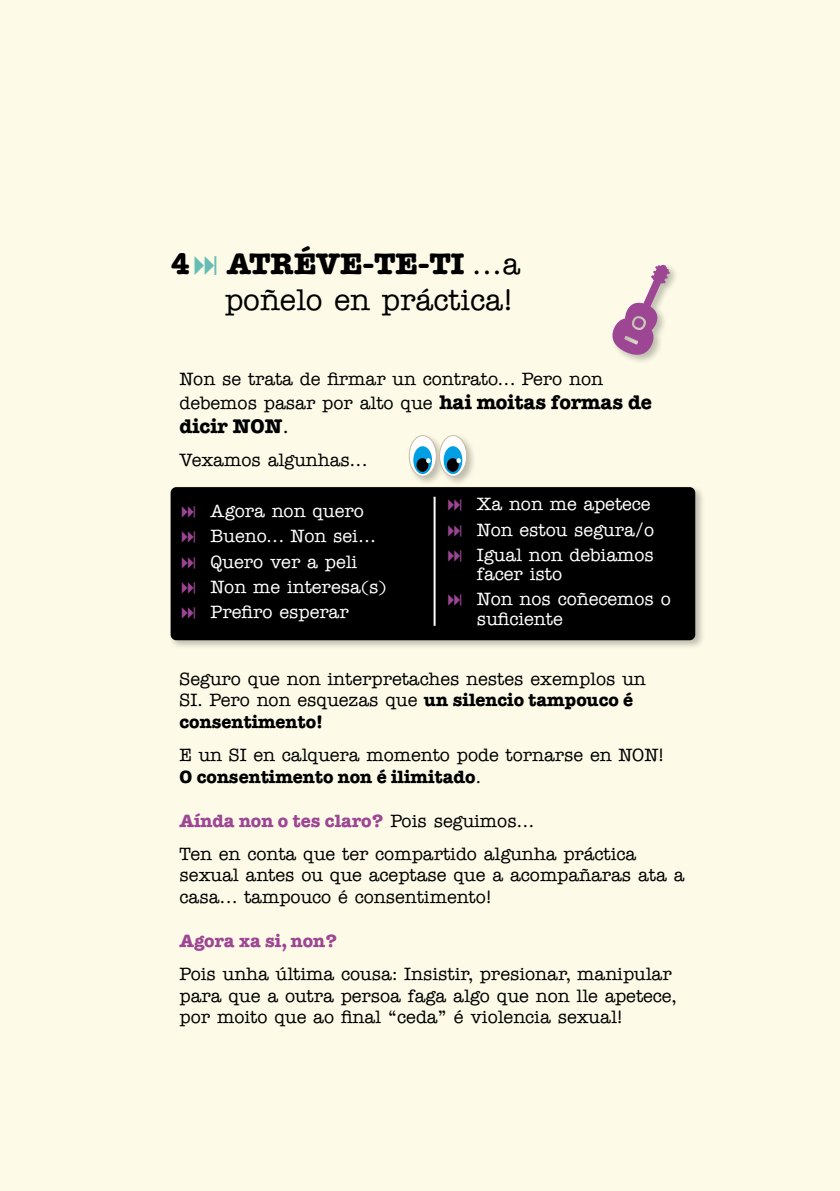
<style>
.page{position:relative;width:840px;height:1191px;background:#fff}
.page>*{position:absolute;margin:0;border:0;box-sizing:border-box;transform-origin:0 0}
.t1{font:500 30px/36px "American Typewriter Std";color:#000;text-align:right}
.t2{font:700 20px "American Typewriter Std";color:#000}
.t3{font:500 18px/21.6px "American Typewriter Std";color:#000}
.t4{font:500 18px/25px "American Typewriter Std";color:#fff}
.t5{font:700 18px "American Typewriter Std";letter-spacing:-.005em;color:#9d4694}
.s1{font-weight:700}
.s2{font-weight:700;font-size:20px}
.s3{font-weight:500}
.s4{font-weight:700;color:#9d4694}
</style>
<div class="page">
<div style="left:0;top:0;width:839px;height:1191px;background:#fdfbe7"></div>
<div style="left:168px;top:485px;width:537px;height:165px;background:#000;opacity:.25"></div>
<div style="left:170px;top:487px;width:524px;height:153px;background:#000;border-radius:6px"></div>
<hr style="left:433px;top:497px;width:2px;height:129px;background:#fff">
<div style="left:610px;top:263px;width:68px;height:102px;background:#000;opacity:.25"></div>
<svg style="left:610px;top:264px;width:59px;height:93px"></svg>
<div style="left:406px;top:434px;width:70px;height:52px;background:#000;opacity:.25"></div>
<svg style="left:409px;top:435px;width:27px;height:41px"></svg>
<div style="left:409px;top:435px;width:27px;height:41px;border:1px solid #cbbba0;border-radius:50%"></div>
<svg style="left:413px;top:446px;width:19px;height:28px"></svg>
<div style="left:416px;top:458px;width:12px;height:14px;background:#000;border-radius:50%"></div>
<svg style="left:439px;top:435px;width:27px;height:41px"></svg>
<div style="left:439px;top:435px;width:27px;height:41px;border:1px solid #cbbba0;border-radius:50%"></div>
<svg style="left:443px;top:446px;width:19px;height:28px"></svg>
<div style="left:446px;top:458px;width:12px;height:14px;background:#000;border-radius:50%"></div>
<svg style="left:426px;top:458px;width:4px;height:5px"></svg>
<svg style="left:456px;top:458px;width:4px;height:5px"></svg>
<h1 class="t1" style="left:170px;top:246px;width:351px"><span class="s1">4 ATRÉVE-TE-TI</span> ...a poñelo en práctica!</h1>
<p class="t3" style="left:179px;top:367px;width:473px;line-height:24px">Non se trata de firmar un contrato... Pero non debemos pasar por alto que <span class="s2">hai moitas formas de</span></p>
<p class="t2" style="left:179px;top:414px;width:111px">dicir NON<span class="s3">.</span></p>
<p class="t3" style="left:179px;top:449px;width:190px">Vexamos algunhas...</p>
<p class="t4" style="left:210px;top:499px;width:178px">Agora non quero<br>Bueno... Non sei...<br>Quero ver a peli<br>Non me interesa(s)<br>Prefiro esperar</p>
<p class="t4" style="left:476px;top:492px;width:179px">Xa non me apetece<br>Non estou segura/o<br>Igual non debiamos</p>
<p class="t4" style="left:476px;top:562px;width:195px">facer isto<br>Non nos coñecemos o</p>
<p class="t4" style="left:476px;top:606px;width:87px">suficiente</p>
<p class="t3" style="left:179px;top:668px;width:467px">Seguro que non interpretaches nestes exemplos un<br>SI. Pero non esquezas que <span class="s1">un silencio tampouco é consentimento!</span></p>
<p class="t3" style="left:179px;top:744px;width:486px">E un SI en calquera momento pode tornarse en NON!<br><span class="s1">O consentimento non é ilimitado</span>.</p>
<p class="t3" style="left:179px;top:804px;width:458px;line-height:33px"><span class="s4">Aínda non o tes claro?</span> Pois seguimos...<br>Ten en conta que ter compartido algunha práctica</p>
<p class="t3" style="left:179px;top:865px;width:506px">sexual antes ou que aceptase que a acompañaras ata a casa... tampouco é consentimento!</p>
<p class="t5" style="left:179px;top:930px;width:159px">Agora xa si, non?</p>
<p class="t3" style="left:179px;top:963px;width:499px">Pois unha última cousa: Insistir, presionar, manipular para que a outra persoa faga algo que non lle apetece, por moito que ao final “ceda” é violencia sexual!</p>
</div>
